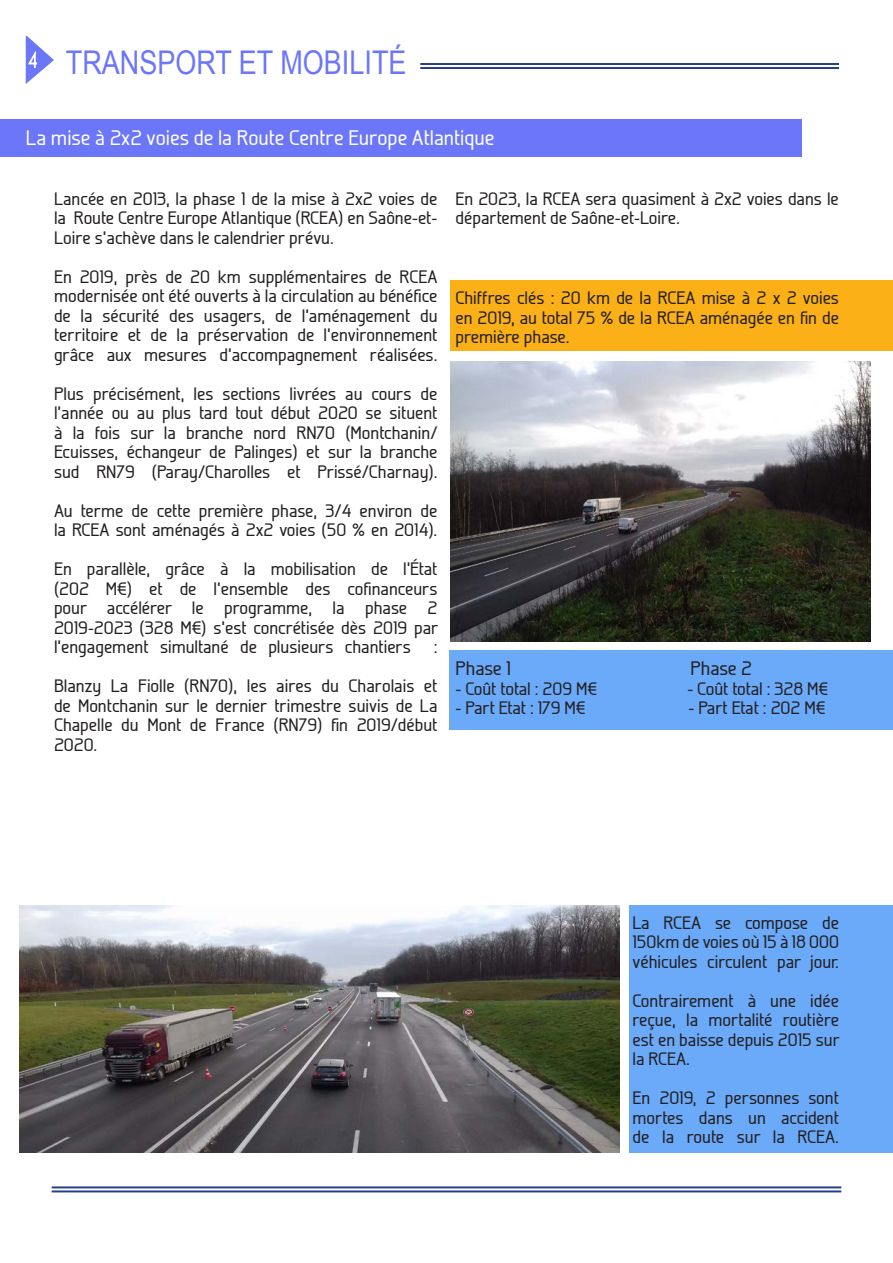
<style>
.page{position:relative;width:893px;height:1263px;background:#fff}
.page>*{position:absolute;margin:0;border:0;box-sizing:border-box;transform-origin:0 0}
.t1{font:32.7px "Arial";color:#6b76f9;scale:.83 1}
.t2{font:500 21px "Galette";color:#fff}
.t3{font:500 19.5px "Galette";color:#231f20}
.t4{font:500 18px/19.5px "Galette";color:#231f20;text-align:justify}
</style>
<div class="page">
<div style="left:450px;top:651px;width:443px;height:79px;background:#6baaf9"></div>
<div style="left:629px;top:906px;width:264px;height:247px;background:#6baaf9"></div>
<div style="left:451px;top:281px;width:442px;height:70px;background:#fbb017"></div>
<svg style="left:26px;top:36px;width:28px;height:48px"></svg>
<hr style="left:420px;top:63px;width:419px;height:2px;background:#253f8e">
<hr style="left:420px;top:67px;width:419px;height:2px;background:#253f8e">
<div style="left:0;top:119px;width:801px;height:37px;background:#6b76f9"></div>
<img style="left:19px;top:906px;width:601px;height:247px">
<hr style="left:52px;top:1186px;width:789px;height:2px;background:#253f8e">
<hr style="left:52px;top:1190px;width:789px;height:2px;background:#253f8e">
<img style="left:451px;top:361px;width:419px;height:280px">
<p class="t1" style="left:66px;top:41px;width:412px">TRANSPORT ET MOBILITÉ</p>
<p class="t2" style="left:26px;top:125px;width:470px">La mise à 2x2 voies de la Route Centre Europe Atlantique</p>
<p class="t4" style="left:54px;top:189px;width:385px">Lancée en 2013, la phase 1 de la mise à 2x2 voies de la Route Centre Europe Atlantique (RCEA) en Saône-et-Loire s’achève dans le calendrier prévu.</p>
<p class="t4" style="left:54px;top:267px;width:385px">En 2019, près de 20 km supplémentaires de RCEA modernisée ont été ouverts à la circulation au bénéfice de la sécurité des usagers, de l’aménagement du territoire et de la préservation de l’environnement grâce aux mesures d’accompagnement réalisées.</p>
<p class="t4" style="left:54px;top:384px;width:385px">Plus précisément, les sections livrées au cours de l’année ou au plus tard tout début 2020 se situent à la fois sur la branche nord RN70 (Montchanin/ Ecuisses, échangeur de Palinges) et sur la branche sud RN79 (Paray/Charolles et Prissé/Charnay).</p>
<p class="t4" style="left:54px;top:500px;width:385px">Au terme de cette première phase, 3/4 environ de la RCEA sont aménagés à 2x2 voies (50 % en 2014).</p>
<p class="t4" style="left:54px;top:559px;width:385px">En parallèle, grâce à la mobilisation de l’État (202 M€) et de l’ensemble des cofinanceurs pour accélérer le programme, la phase 2</p>
<p class="t4" style="left:54px;top:618px;width:386px">2019-2023 (328 M€) s’est concrétisée dès 2019 par l’engagement simultané de plusieurs chantiers</p>
<p class="t4" style="left:434px;top:637px;width:5px">:</p>
<p class="t4" style="left:54px;top:676px;width:385px">Blanzy La Fiolle (RN70), les aires du Charolais et de Montchanin sur le dernier trimestre suivis de La Chapelle du Mont de France (RN79) fin 2019/début 2020.</p>
<p class="t4" style="left:455px;top:189px;width:385px">En 2023, la RCEA sera quasiment à 2x2 voies dans le département de Saône-et-Loire.</p>
<p class="t4" style="left:455px;top:288px;width:385px">Chiffres clés : 20 km de la RCEA mise à 2 x 2 voies en 2019, au total 75 % de la RCEA aménagée en fin de première phase.</p>
<p class="t3" style="left:455px;top:656px;width:57px">Phase 1</p>
<p class="t3" style="left:690px;top:656px;width:63px">Phase 2</p>
<p class="t4" style="left:455px;top:678px;width:143px">- Coût total : 209 M€</p>
<p class="t4" style="left:687px;top:678px;width:142px">- Coût total : 328 M€</p>
<p class="t4" style="left:455px;top:698px;width:131px">- Part Etat : 179 M€</p>
<p class="t4" style="left:688px;top:698px;width:138px">- Part Etat : 202 M€</p>
<p class="t4" style="left:632px;top:912px;width:208px">La RCEA se compose de 150km de voies où 15 à 18 000 véhicules circulent par jour.</p>
<p class="t4" style="left:632px;top:990px;width:209px">Contrairement à une idée reçue, la mortalité routière est en baisse depuis 2015 sur la RCEA.</p>
<p class="t4" style="left:632px;top:1088px;width:208px">En 2019, 2 personnes sont mortes dans un accident de la route sur la RCEA.</p>
</div>
